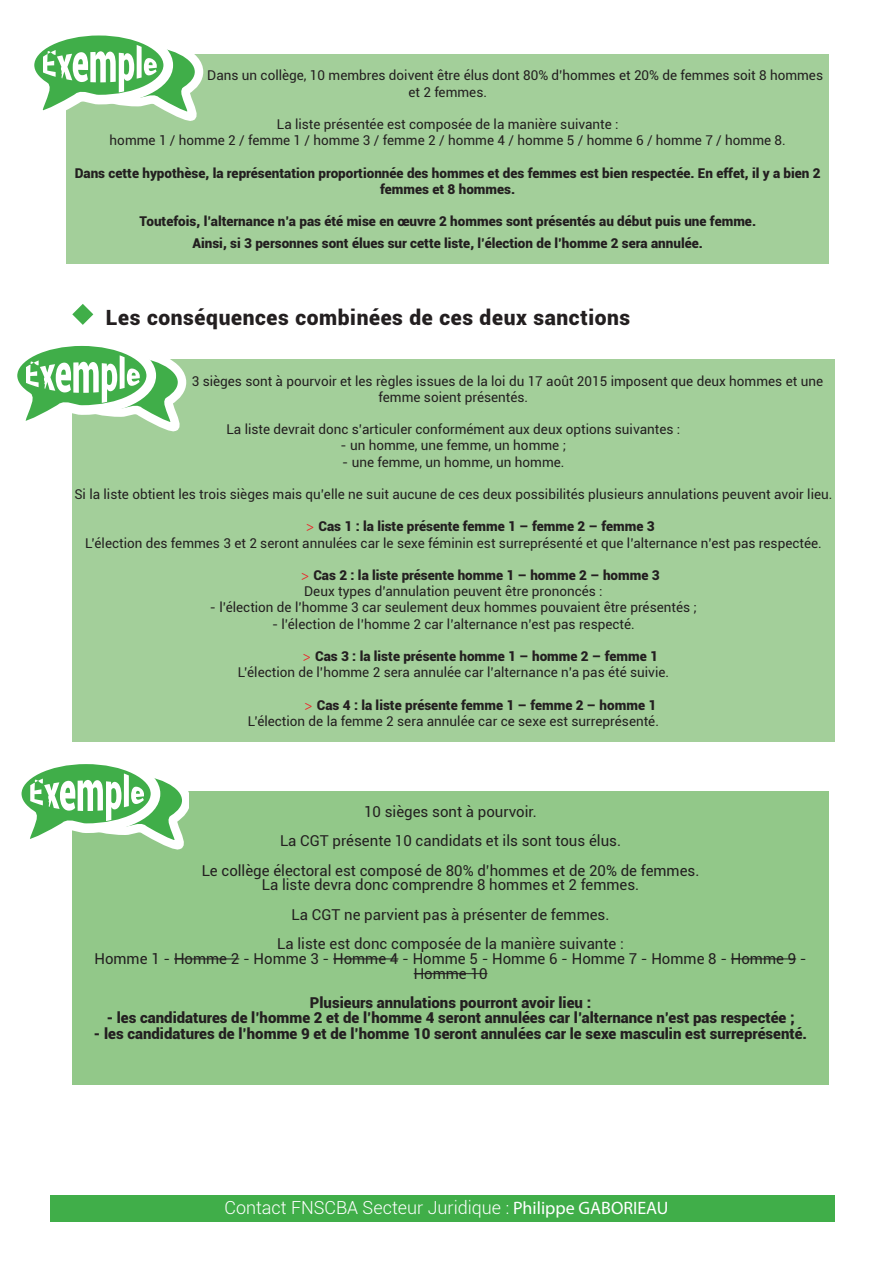
<style>
.page{position:relative;width:893px;height:1263px;background:#fff}
.page>*{position:absolute;margin:0;border:0;box-sizing:border-box;transform-origin:0 0}
.t1{font:900 21px "Roboto";letter-spacing:.03em;color:#231f20}
.t2{font:300 18px "Roboto";color:#fff}
.t3{font:15px/29.4px "Roboto";color:#231f20;text-align:center}
.t4{font:900 15px "Roboto";color:#231f20}
.t5{font:13.5px/16.2px "Roboto";color:#231f20}
.t6{font:900 13.5px/16.2px "Roboto";color:#231f20;text-align:center}
.s1{font-family:"Myriad Pro";color:#ee1d23}
.s2{font-weight:900}
.s3{font-family:"Myriad Pro";font-weight:400}
</style>
<div class="page">
<div style="left:67px;top:54px;width:762px;height:210px;background:#a3cf9a"></div>
<svg style="left:34px;top:35px;width:170px;height:95px"></svg>
<svg style="left:72px;top:304px;width:21px;height:21px"></svg>
<div style="left:72px;top:359px;width:762px;height:383px;background:#a3cf9a"></div>
<svg style="left:17px;top:345px;width:170px;height:87px"></svg>
<div style="left:50px;top:1195px;width:784px;height:27px;background:#40ae49"></div>
<div style="left:72px;top:791px;width:757px;height:293px;background:#92c889"></div>
<hr style="left:174px;top:958px;width:65px;height:1px;background:#231f20">
<hr style="left:333px;top:958px;width:65px;height:1px;background:#231f20">
<hr style="left:731px;top:958px;width:65px;height:1px;background:#231f20">
<hr style="left:414px;top:973px;width:73px;height:1px;background:#231f20">
<svg style="left:21px;top:764px;width:168px;height:86px"></svg>
<p class="t5" style="left:408px;top:67px;width:416px;text-indent:-201px">Dans un collège, 10 membres doivent être élus dont 80% d’hommes et 20% de femmes soit 8 hommes et 2 femmes.</p>
<p class="t5" style="left:110px;top:116px;width:678px;text-align:center">La liste présentée est composée de la manière suivante :<br>homme 1 / homme 2 / femme 1 / homme 3 / femme 2 / homme 4 / homme 5 / homme 6 / homme 7 / homme 8.</p>
<p class="t6" style="left:75px;top:164px;width:747px">Dans cette hypothèse, la représentation proportionnée des hommes et des femmes est bien respectée. En effet, il y a bien 2 femmes et 8 hommes.</p>
<p class="t6" style="left:139px;top:210px;width:618px;line-height:21.6px">Toutefois, l’alternance n’a pas été mise en œuvre 2 hommes sont présentés au début puis une femme.<br>Ainsi, si 3 personnes sont élues sur cette liste, l’élection de l’homme 2 sera annulée.</p>
<h1 class="t1" style="left:106px;top:302px;width:526px">Les conséquences combinées de ces deux sanctions</h1>
<p class="t5" style="left:379px;top:372px;width:446px;text-indent:-187px">3 sièges sont à pourvoir et les règles issues de la loi du 17 août 2015 imposent que deux hommes et une femme soient présentés.</p>
<p class="t5" style="left:226px;top:421px;width:455px">La liste devrait donc s’articuler conformément aux deux options suivantes :</p>
<p class="t5" style="left:341px;top:437px;width:227px">- un homme, une femme, un homme ;</p>
<p class="t5" style="left:342px;top:453px;width:224px">- une femme, un homme, un homme.</p>
<p class="t5" style="left:74px;top:486px;width:760px">Si la liste obtient les trois sièges mais qu’elle ne suit aucune de ces deux possibilités plusieurs annulations peuvent avoir lieu.</p>
<p class="t5" style="left:85px;top:518px;width:738px;text-indent:221px"><span class="s1">&gt;</span> <span class="s2">Cas 1 : la liste présente femme 1 – femme 2 – femme 3<br></span>L’élection des femmes 3 et 2 seront annulées car le sexe féminin est surreprésenté et que l’alternance n’est pas respectée.</p>
<p class="t5" style="left:301px;top:567px;width:360px"><span class="s1">&gt;</span> <span class="s2">Cas 2 : la liste présente homme 1 – homme 2 – homme 3<br></span>Deux types d’annulation peuvent être prononcés :</p>
<p class="t5" style="left:210px;top:599px;width:489px">- l’élection de l’homme 3 car seulement deux hommes pouvaient être présentés ;</p>
<p class="t5" style="left:272px;top:615px;width:364px">- l’élection de l’homme 2 car l’alternance n’est pas respecté.</p>
<p class="t5" style="left:238px;top:648px;width:433px;text-indent:65px"><span class="s1">&gt;</span> <span class="s2">Cas 3 : la liste présente homme 1 – homme 2 – femme 1<br></span>L’élection de l’homme 2 sera annulée car l’alternance n’a pas été suivie.</p>
<p class="t5" style="left:248px;top:696px;width:413px;text-align:right"><span class="s1">&gt;</span> <span class="s2">Cas 4 : la liste présente femme 1 – femme 2 – homme 1<br></span>L’élection de la femme 2 sera annulée car ce sexe est surreprésenté.</p>
<p class="t3" style="left:202px;top:796px;width:499px">10 sièges sont à pourvoir.<br>La CGT présente 10 candidats et ils sont tous élus.<br>Le collège électoral est composé de 80% d’hommes et de 20% de femmes.</p>
<p class="t3" style="left:262px;top:870px;width:379px">La liste devra donc comprendre 8 hommes et 2 femmes.<br>La CGT ne parvient pas à présenter de femmes.<br>La liste est donc composée de la manière suivante :</p>
<p class="t3" style="left:94px;top:951px;width:714px;line-height:14.7px">Homme 1 - Homme 2 - Homme 3 - Homme 4 - Homme 5 - Homme 6 - Homme 7 - Homme 8 - Homme 9 -<br>Homme 10</p>
<p class="t4" style="left:310px;top:992px;width:283px">Plusieurs annulations pourront avoir lieu :</p>
<p class="t4" style="left:107px;top:1007px;width:689px">- les candidatures de l’homme 2 et de l’homme 4 seront annulées car l’alternance n’est pas respectée ;</p>
<p class="t4" style="left:94px;top:1023px;width:715px">- les candidatures de l’homme 9 et de l’homme 10 seront annulées car le sexe masculin est surreprésenté.</p>
<h2 class="t2" style="left:225px;top:1195px;width:445px">Contact FNSCBA Secteur Juridique : <span class="s3">Philippe GABORIEAU</span></h2>
</div>
